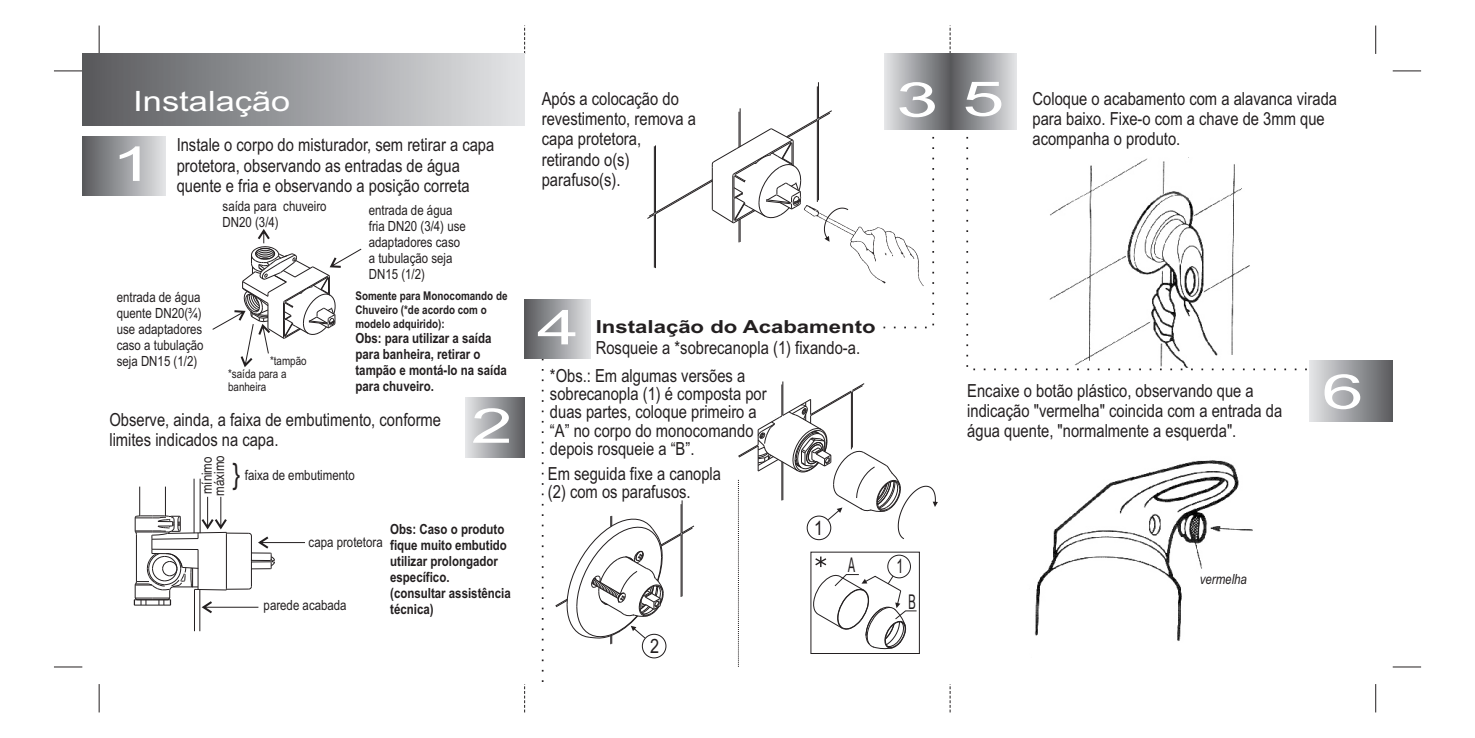
<style>
.page{position:relative;width:1475px;height:738px;background:#fff}
.page>*{position:absolute;margin:0;border:0;box-sizing:border-box;transform-origin:0 0}
.t1{font:48px "Arial Narrow";color:#fff;scale:1.92 1}
.t2{font:28px "Arial Narrow";color:#fff;scale:1.5 1}
.t3{font:22px "PF Square Sans Pro";color:#231f20;scale:.63 1}
.t4{font:19.8px "Arial Narrow";color:#231f20}
.t5{font:19.8px "Arial Narrow";color:#231f20;scale:.78 1}
.t6{font:18px/20.4px "Arial Narrow";color:#231f20}
.t7{font:700 18px "Arial Narrow";color:#231f20;scale:1.5 1}
.t8{font:14px/15.8px "Arial Narrow";color:#231f20}
.t9{font:700 14px/16px "Arial Narrow";color:#231f20}
.t10{font:italic 14px "Arial Narrow";color:#231f20}
.t11{font:700 12px/13.8px "Arial Narrow";color:#231f20}
.t12{font:12px/12.2px "Arial Narrow";color:#231f20}
.s1{font-size:29px}
</style>
<div class="page">
<svg style="left:965px;top:53px;width:342px;height:318px"></svg>
<img style="left:1034px;top:460px;width:219px;height:181px">
<svg style="left:949px;top:684px;width:1px;height:28px"></svg>
<svg style="left:524px;top:684px;width:1px;height:28px"></svg>
<svg style="left:949px;top:25px;width:1px;height:29px"></svg>
<svg style="left:524px;top:25px;width:1px;height:29px"></svg>
<svg style="left:1392px;top:70px;width:28px;height:1px"></svg>
<svg style="left:1392px;top:666px;width:28px;height:1px"></svg>
<svg style="left:99px;top:684px;width:1px;height:28px"></svg>
<svg style="left:54px;top:666px;width:28px;height:1px"></svg>
<svg style="left:99px;top:25px;width:1px;height:29px"></svg>
<svg style="left:54px;top:70px;width:28px;height:1px"></svg>
<div style="left:82px;top:54px;width:442px;height:71px;background:linear-gradient(to right,#57595c,#e3e4e7)"></div>
<div style="left:465px;top:397px;width:59px;height:59px;background:linear-gradient(to right,#e5e6e9,#5c5d60)"></div>
<div style="left:82px;top:136px;width:83px;height:59px;background:linear-gradient(to right,#57585c,#e1e3e5)"></div>
<div style="left:883px;top:54px;width:67px;height:76px;background:linear-gradient(to right,#e6e7ea,#5a5b5f)"></div>
<div style="left:524px;top:299px;width:67px;height:59px;background:linear-gradient(to right,#56575a,#e2e3e6)"></div>
<div style="left:950px;top:54px;width:66px;height:76px;background:linear-gradient(to right,#57585b,#dfe0e3)"></div>
<div style="left:1309px;top:360px;width:83px;height:61px;background:linear-gradient(to right,#e5e6e9,#5a5c5f)"></div>
<hr style="left:193px;top:478px;width:1px;height:54px;background:#231f20">
<hr style="left:200px;top:478px;width:1px;height:54px;background:#231f20">
<hr style="left:194px;top:589px;width:1px;height:41px;background:#231f20">
<hr style="left:199px;top:589px;width:1px;height:41px;background:#231f20">
<svg style="left:134px;top:486px;width:171px;height:126px"></svg>
<hr style="left:817px;top:82px;width:1px;height:36px;background:#231f20">
<hr style="left:816px;top:86px;width:1px;height:33px;background:#231f20">
<hr style="left:739px;top:108px;width:1px;height:38px;background:#231f20">
<svg style="left:647px;top:109px;width:276px;height:177px"></svg>
<hr style="left:680px;top:503px;width:1px;height:30px;background:#231f20">
<hr style="left:681px;top:500px;width:1px;height:32px;background:#231f20">
<svg style="left:212px;top:229px;width:149px;height:138px"></svg>
<hr style="left:782px;top:381px;width:1px;height:34px;background:#231f20">
<svg style="left:555px;top:515px;width:140px;height:128px"></svg>
<svg style="left:737px;top:382px;width:200px;height:284px"></svg>
<div style="left:806px;top:515px;width:25px;height:24px;border:1px solid #231f20;border-radius:50%"></div>
<div style="left:641px;top:633px;width:25px;height:25px;border:1px solid #231f20;border-radius:50%"></div>
<h2 class="t2" style="left:133px;top:90px;width:106px">Instalação</h2>
<h1 class="t1" style="left:112px;top:146px;width:23px">1</h1>
<p class="t6" style="left:177px;top:136px;width:319px">Instale o corpo do misturador, sem retirar a capa protetora, observando as entradas de água quente e fria e observando a posição correta</p>
<p class="t8" style="left:222px;top:199px;width:106px">saída para chuveiro<br>DN20 (3/4)</p>
<p class="t8" style="left:369px;top:203px;width:98px">entrada de água fria DN20 (3/4) use adaptadores caso a tubulação seja<br>DN15 (1/2)</p>
<p class="t6" style="left:541px;top:90px;width:156px">Após a colocação do revestimento, remova a capa protetora, retirando o(s) parafuso(s).</p>
<h1 class="t1" style="left:896px;top:82px;width:23px">3</h1>
<p class="t11" style="left:355px;top:290px;width:154px">Somente para Monocomando de<br>Chuveiro (*de acordo com o modelo adquirido):</p>
<p class="t9" style="left:355px;top:331px;width:153px">Obs: para utilizar a saída para banheira, retirar o tampão e montá-lo na saída para chuveiro.</p>
<p class="t8" style="left:117px;top:291px;width:88px">entrada de água quente DN20(¾) use adaptadores caso a tubulação seja DN15 (1/2)</p>
<h1 class="t1" style="left:537px;top:309px;width:23px">4</h1>
<p class="t7" style="left:595px;top:319px;width:188px">Instalação do Acabamento</p>
<p class="t6" style="left:595px;top:338px;width:266px">Rosqueie a *sobrecanopla (1) fixando-a.</p>
<p class="t12" style="left:228px;top:356px;width:80px;text-indent:42px">*tampão *saída para a</p>
<p class="t12" style="left:228px;top:381px;width:40px">banheira</p>
<p class="t6" style="left:550px;top:367px;width:218px;line-height:18.4px">*Obs.: Em algumas versões a sobrecanopla (1) é composta por duas partes, coloque primeiro a “A” no corpo do monocomando depois rosqueie a “B”.</p>
<h1 class="t1" style="left:471px;top:407px;width:23px">2</h1>
<p class="t6" style="left:109px;top:411px;width:333px">Observe, ainda, a faixa de embutimento, conforme limites indicados na capa.</p>
<p class="t8" style="left:213px;top:495px;width:42px;rotate:-90deg">máximo</p>
<p class="t8" style="left:200px;top:494px;width:39px;rotate:-90deg">mínimo</p>
<p class="t8" style="left:232px;top:468px;width:124px"><span class="s1">}</span> faixa de embutimento</p>
<p class="t6" style="left:548px;top:465px;width:175px;line-height:18.4px">Em seguida fixe a canopla (2) com os parafusos.</p>
<p class="t9" style="left:390px;top:521px;width:122px">Obs: Caso o produto fique muito embutido utilizar prolongador específico.<br>(consultar assistência técnica)</p>
<p class="t4" style="left:814px;top:520px;width:11px">1</p>
<p class="t8" style="left:308px;top:535px;width:76px">capa protetora</p>
<p class="t3" style="left:847px;top:555px;width:14px">A</p>
<p class="t5" style="left:896px;top:558px;width:11px">1</p>
<p class="t8" style="left:263px;top:597px;width:84px">parede acabada</p>
<p class="t3" style="left:908px;top:591px;width:14px">B</p>
<p class="t4" style="left:650px;top:638px;width:11px">2</p>
<h1 class="t1" style="left:962px;top:81px;width:23px">5</h1>
<p class="t6" style="left:1032px;top:90px;width:306px">Coloque o acabamento com a alavanca virada para baixo. Fixe-o com a chave de 3mm que acompanha o produto.</p>
<p class="t6" style="left:967px;top:381px;width:316px">Encaixe o botão plástico, observando que a indicação "vermelha" coincida com a entrada da água quente, "normalmente a esquerda".</p>
<h1 class="t1" style="left:1321px;top:373px;width:23px">6</h1>
<p class="t10" style="left:1199px;top:573px;width:49px">vermelha</p>
</div>
